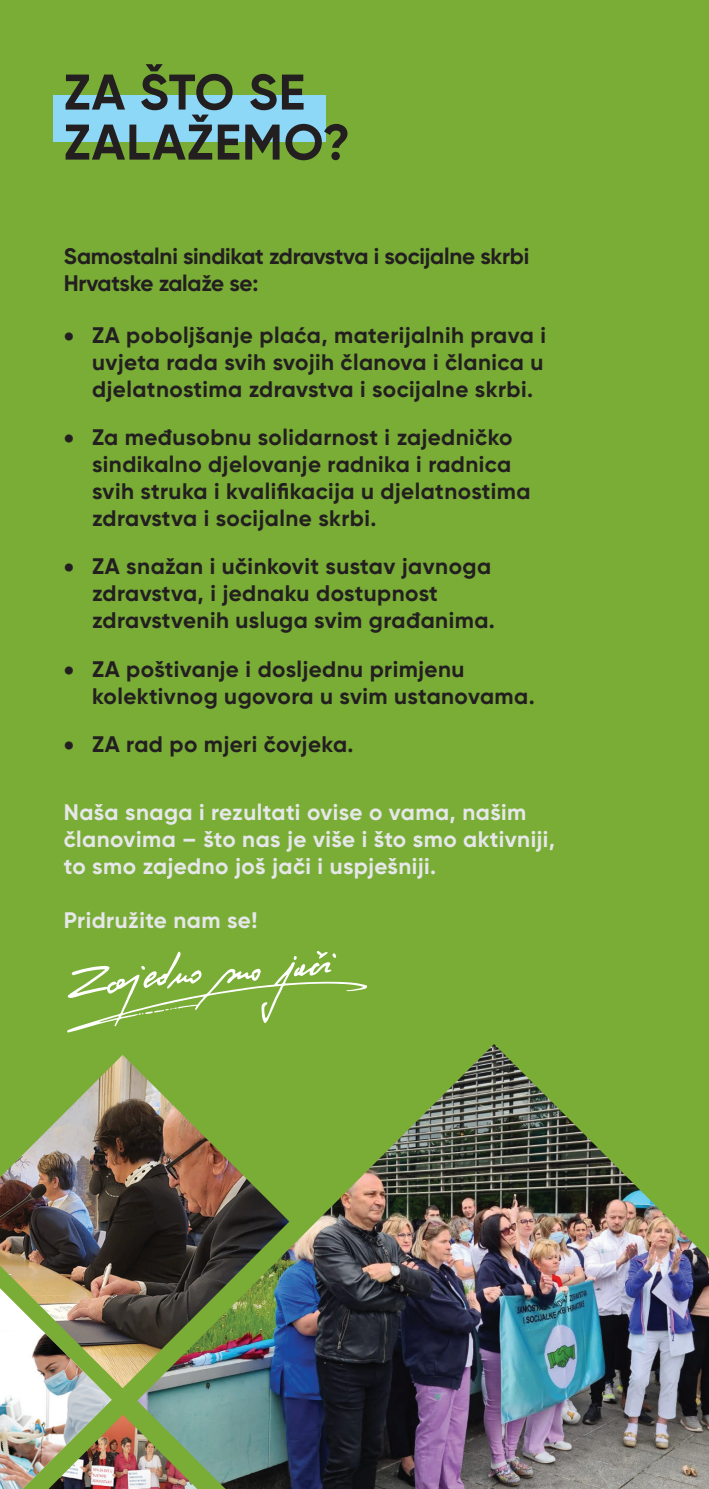
<style>
.page{position:relative;width:709px;height:1489px;background:#fff}
.page>*{position:absolute;margin:0;border:0;box-sizing:border-box;transform-origin:0 0}
.t1{font:700 50px/50px "Gilroy";letter-spacing:.02em;color:#231f20}
.t2{font:700 22.5px/27px "Gilroy";letter-spacing:.02em;color:#231f20}
.t3{font:700 22.5px/27px "Gilroy";letter-spacing:.02em;color:#e6e7e9}
.t4{font:700 22.5px/27px "Gilroy";letter-spacing:-.01em;color:#231f20}
</style>
<div class="page">
<div style="left:0;top:0;width:709px;height:1488px;background:#79ad36"></div>
<div style="left:53px;top:96px;width:273px;height:46px;background:#8dd7f7"></div>
<svg style="left:67px;top:951px;width:300px;height:81px"></svg>
<img style="left:0;top:1055px;width:137px;height:332px">
<svg style="left:0;top:1288px;width:112px;height:41px"></svg>
<img style="left:0;top:1329px;width:112px;height:159px">
<img style="left:137px;top:1044px;width:572px;height:444px">
<img style="left:48px;top:1414px;width:149px;height:74px">
<h1 class="t1" style="left:64px;top:67px;width:288px">ZA ŠTO SE<br>ZALAŽEMO?</h1>
<p class="t4" style="left:64px;top:242px;width:467px">Samostalni sindikat zdravstva i socijalne skrbi<br>Hrvatske zalaže se:</p>
<p class="t2" style="left:92px;top:321px;width:455px;text-align:justify;text-indent:-28px">• ZA poboljšanje plaća, materijalnih prava i uvjeta rada svih svojih članova i članica u djelatnostima zdravstva i socijalne skrbi.</p>
<p class="t2" style="left:92px;top:423px;width:440px;text-indent:-28px">• Za međusobnu solidarnost i zajedničko sindikalno djelovanje radnika i radnica svih struka i kvalifikacija u djelatnostima zdravstva i socijalne skrbi.</p>
<p class="t2" style="left:92px;top:553px;width:404px;text-indent:-28px">• ZA snažan i učinkovit sustav javnoga zdravstva, i jednaku dostupnost zdravstvenih usluga svim građanima.</p>
<p class="t2" style="left:92px;top:655px;width:444px;text-indent:-28px">• ZA poštivanje i dosljednu primjenu kolektivnog ugovora u svim ustanovama.</p>
<p class="t2" style="left:64px;top:730px;width:291px">• ZA rad po mjeri čovjeka.</p>
<p class="t3" style="left:64px;top:798px;width:493px">Naša snaga i rezultati ovise o vama, našim članovima – što nas je više i što smo aktivniji, to smo zajedno još jači i uspješniji.</p>
<p class="t3" style="left:64px;top:906px;width:195px">Pridružite nam se!</p>
</div>
